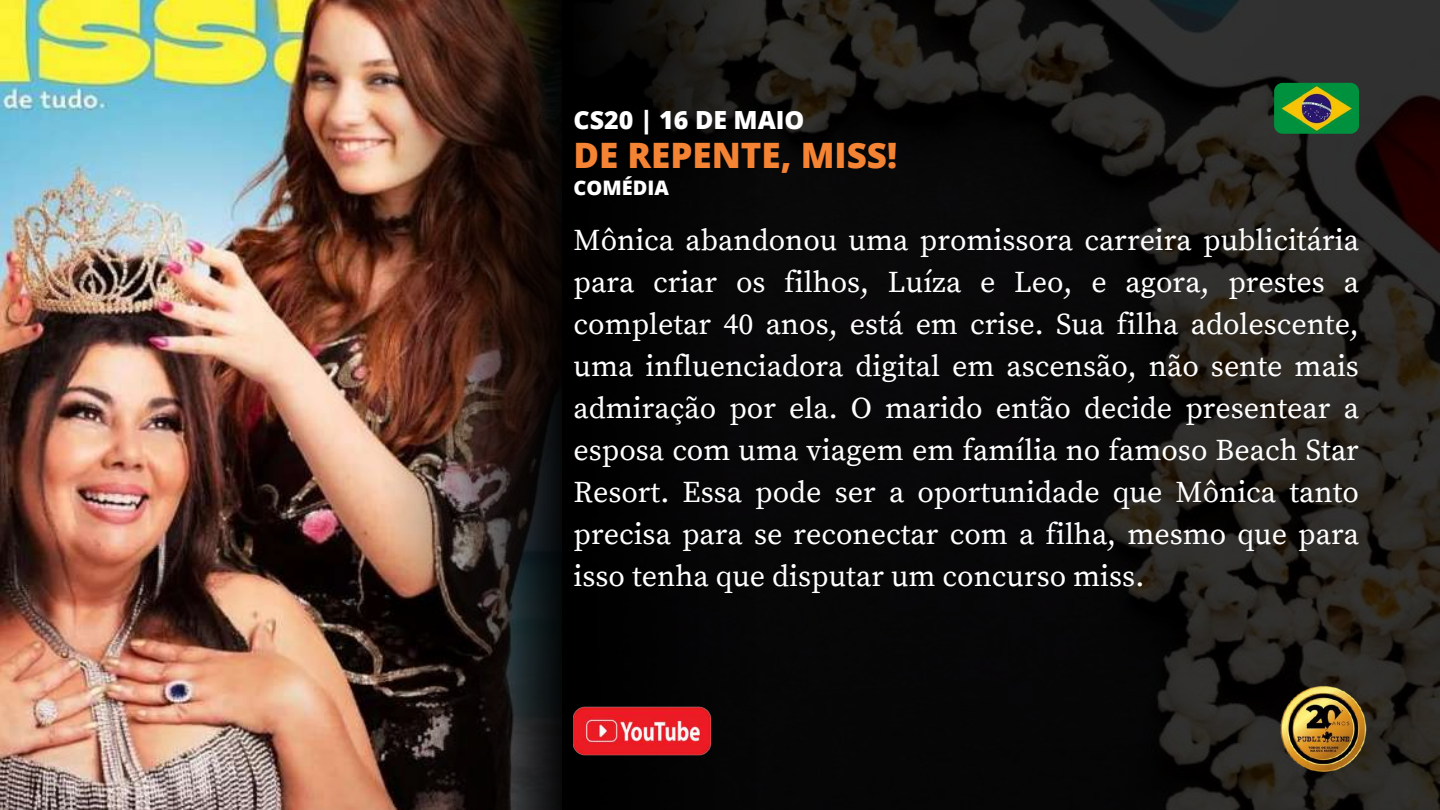
<style>
.page{position:relative;width:1440px;height:810px;background:#fff}
.page>*{position:absolute;margin:0;border:0;box-sizing:border-box;transform-origin:0 0}
.t1{font:800 35px "Open Sans";color:#f58334}
.t2{font:30px/42px "Source Serif Pro";color:#fff;text-align:justify}
.t3{font:800 25px "Open Sans";color:#fff}
.t4{font:800 20px "Open Sans";color:#fff}
</style>
<div class="page">
<img style="left:991px;top:0;width:449px;height:810px">
<img style="left:0;top:0;width:991px;height:810px">
<img style="left:144px;top:0;width:430px;height:810px">
<img style="left:574px;top:686px;width:137px;height:86px">
<img style="left:1274px;top:679px;width:99px;height:100px">
<img style="left:1274px;top:83px;width:85px;height:51px;border-radius:8px">
<p class="t3" style="left:574px;top:102px;width:232px">CS20 | 16 DE MAIO</p>
<p class="t1" style="left:574px;top:130px;width:325px">DE REPENTE, MISS!</p>
<p class="t4" style="left:574px;top:173px;width:97px">COMÉDIA</p>
<p class="t2" style="left:574px;top:220px;width:787px">Mônica abandonou uma promissora carreira publicitária para criar os filhos, Luíza e Leo, e agora, prestes a completar 40 anos, está em crise. Sua filha adolescente, uma influenciadora digital em ascensão, não sente mais admiração por ela. O marido então decide presentear a esposa com uma viagem em família no famoso Beach Star Resort. Essa pode ser a oportunidade que Mônica tanto precisa para se reconectar com a filha, mesmo que para isso tenha que disputar um concurso miss.</p>
</div>
